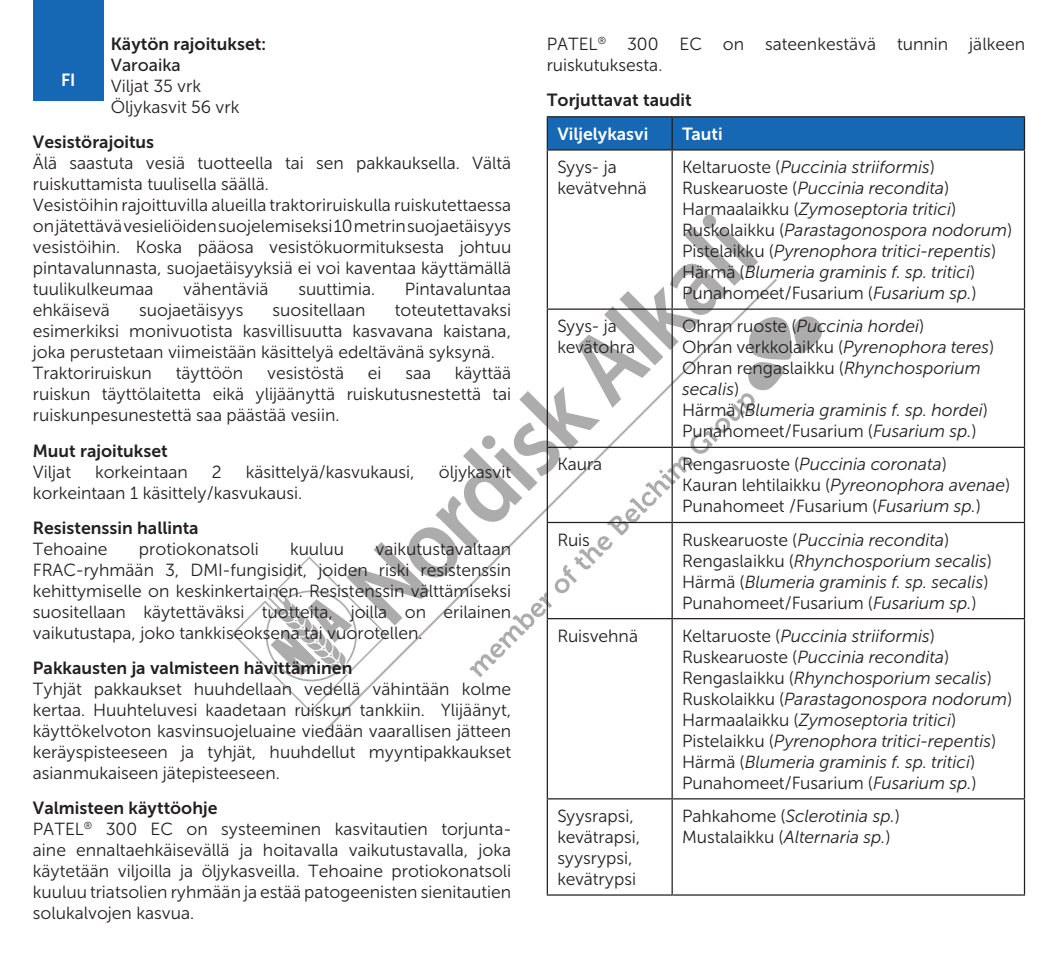
<style>
.page{position:relative;width:1062px;height:969px;background:#fff}
.page>*{position:absolute;margin:0;border:0;box-sizing:border-box;transform-origin:0 0}
.t1{font:17.5px/21px "Museo Sans Cyrl 300";color:#231f20}
.t2{font:italic 17.5px/21px "Museo Sans Cyrl 300";color:#231f20}
.t3{font:17.5px "Museo Sans Cyrl 700";color:#231f20}
.t4{font:17.5px "Museo Sans Cyrl 700";color:#fff}
.t5{font:17.5px "Museo Sans Cyrl 500";color:#231f20}
.s1{font-style:normal}
.s2{font-style:italic}
</style>
<div class="page">
<div style="left:548px;top:117px;width:476px;height:32px;background:#1768b4"></div>
<hr style="left:547px;top:116px;width:125px;height:1px;background:#231f20">
<hr style="left:547px;top:117px;width:1px;height:32px;background:#231f20">
<hr style="left:672px;top:116px;width:353px;height:1px;background:#231f20">
<hr style="left:671px;top:117px;width:2px;height:32px;background:#231f20">
<hr style="left:1024px;top:117px;width:1px;height:32px;background:#231f20">
<hr style="left:547px;top:149px;width:125px;height:2px;background:#231f20">
<hr style="left:547px;top:151px;width:1px;height:157px;background:#231f20">
<hr style="left:672px;top:149px;width:353px;height:2px;background:#231f20">
<hr style="left:671px;top:151px;width:2px;height:157px;background:#231f20">
<hr style="left:1024px;top:151px;width:1px;height:157px;background:#231f20">
<hr style="left:672px;top:308px;width:353px;height:2px;background:#231f20">
<hr style="left:1024px;top:310px;width:1px;height:137px;background:#231f20">
<hr style="left:672px;top:447px;width:353px;height:1px;background:#231f20">
<hr style="left:1024px;top:448px;width:1px;height:74px;background:#231f20">
<hr style="left:672px;top:522px;width:353px;height:1px;background:#231f20">
<hr style="left:1024px;top:523px;width:1px;height:95px;background:#231f20">
<hr style="left:547px;top:619px;width:1px;height:179px;background:#231f20">
<hr style="left:672px;top:618px;width:353px;height:1px;background:#231f20">
<hr style="left:671px;top:619px;width:2px;height:179px;background:#231f20">
<hr style="left:1024px;top:619px;width:1px;height:179px;background:#231f20">
<hr style="left:547px;top:798px;width:125px;height:1px;background:#231f20">
<hr style="left:547px;top:799px;width:1px;height:95px;background:#231f20">
<hr style="left:672px;top:798px;width:353px;height:1px;background:#231f20">
<hr style="left:671px;top:799px;width:2px;height:95px;background:#231f20">
<hr style="left:1024px;top:799px;width:1px;height:95px;background:#231f20">
<hr style="left:547px;top:894px;width:125px;height:1px;background:#231f20">
<hr style="left:672px;top:894px;width:353px;height:1px;background:#231f20">
<div style="left:33px;top:0;width:71px;height:101px;background:#1768b4"></div>
<svg style="left:232px;top:212px;width:599px;height:500px"></svg>
<p class="t3" style="left:111px;top:34px;width:157px">Käytön rajoitukset:</p>
<p class="t5" style="left:111px;top:55px;width:71px">Varoaika</p>
<p class="t1" style="left:111px;top:76px;width:130px">Viljat 35 vrk<br>Öljykasvit 56 vrk</p>
<p class="t3" style="left:33px;top:132px;width:123px">Vesistörajoitus</p>
<p class="t1" style="left:33px;top:153px;width:480px">Älä saastuta vesiä tuotteella tai sen pakkauksella. Vältä ruiskuttamista tuulisella säällä.<br>Vesistöihin rajoittuvilla alueilla traktoriruiskulla ruiskutettaessa on jätettävä vesieliöiden suojelemiseksi 10 metrin suojaetäisyys vesistöihin. Koska pääosa vesistökuormituksesta johtuu pintavalunnasta, suojaetäisyyksiä ei voi kaventaa käyttämällä tuulikulkeumaa</p>
<p class="t4" style="left:61px;top:71px;width:16px">FI</p>
<p class="t1" style="left:183px;top:279px;width:87px">vähentäviä</p>
<p class="t1" style="left:298px;top:279px;width:78px">suuttimia.</p>
<p class="t1" style="left:405px;top:279px;width:108px">Pintavaluntaa</p>
<p class="t1" style="left:33px;top:300px;width:79px">ehkäisevä</p>
<p class="t1" style="left:139px;top:300px;width:106px">suojaetäisyys</p>
<p class="t1" style="left:273px;top:300px;width:95px">suositellaan</p>
<p class="t1" style="left:33px;top:300px;width:480px;text-indent:362px">toteutettavaksi esimerkiksi monivuotista kasvillisuutta kasvavana kaistana, joka perustetaan viimeistään käsittelyä edeltävänä syksynä.<br>Traktoriruiskun</p>
<p class="t1" style="left:33px;top:363px;width:480px;text-align:justify;text-indent:422px">käyttää ruiskun täyttölaitetta eikä ylijäänyttä ruiskutusnestettä tai ruiskunpesunestettä saa päästää vesiin.</p>
<p class="t3" style="left:33px;top:441px;width:136px">Muut rajoitukset</p>
<p class="t1" style="left:33px;top:461px;width:40px">Viljat</p>
<p class="t1" style="left:95px;top:461px;width:94px">korkeintaan</p>
<p class="t1" style="left:212px;top:461px;width:11px">2</p>
<p class="t1" style="left:246px;top:461px;width:170px">käsittelyä/kasvukausi,</p>
<p class="t1" style="left:439px;top:461px;width:74px">öljykasvit</p>
<p class="t1" style="left:33px;top:482px;width:271px">korkeintaan 1 käsittely/kasvukausi.</p>
<p class="t3" style="left:33px;top:518px;width:167px">Resistenssin hallinta</p>
<p class="t1" style="left:33px;top:538px;width:76px">Tehoaine</p>
<p class="t1" style="left:139px;top:538px;width:121px">protiokonatsoli</p>
<p class="t1" style="left:290px;top:538px;width:56px">kuuluu</p>
<p class="t1" style="left:176px;top:363px;width:69px">täyttöön</p>
<p class="t1" style="left:267px;top:363px;width:78px">vesistöstä</p>
<p class="t1" style="left:368px;top:363px;width:15px">ei</p>
<p class="t1" style="left:405px;top:363px;width:27px">saa</p>
<p class="t1" style="left:33px;top:538px;width:480px;text-align:justify;text-indent:343px">vaikutustavaltaan FRAC-ryhmään 3, DMI-fungisidit, joiden riski resistenssin kehittymiselle on keskinkertainen. Resistenssin välttämiseksi suositellaan käytettäväksi tuotteita, joilla on erilainen vaikutustapa, joko tankkiseoksena tai vuorotellen.</p>
<p class="t3" style="left:33px;top:658px;width:321px">Pakkausten ja valmisteen hävittäminen</p>
<p class="t1" style="left:33px;top:678px;width:480px;text-align:justify">Tyhjät pakkaukset huuhdellaan vedellä vähintään kolme kertaa. Huuhteluvesi kaadetaan ruiskun tankkiin. Ylijäänyt, käyttökelvoton kasvinsuojeluaine viedään vaarallisen jätteen keräyspisteeseen ja tyhjät, huuhdellut myyntipakkaukset asianmukaiseen jätepisteeseen.</p>
<p class="t3" style="left:33px;top:798px;width:186px">Valmisteen käyttöohje</p>
<p class="t1" style="left:33px;top:818px;width:480px;text-align:justify">PATEL<sup>®</sup> 300 EC on systeeminen kasvitautien torjunta&shy;aine ennaltaehkäisevällä ja hoitavalla vaikutustavalla, joka käytetään viljoilla ja öljykasveilla. Tehoaine protiokonatsoli kuuluu triatsolien ryhmään ja estää patogeenisten sienitautien solukalvojen kasvua.</p>
<p class="t1" style="left:547px;top:34px;width:480px">PATEL<sup>®</sup> 300 EC on sateenkestävä tunnin jälkeen ruiskutuksesta.</p>
<p class="t3" style="left:547px;top:90px;width:146px">Torjuttavat taudit</p>
<p class="t4" style="left:557px;top:124px;width:92px">Viljelykasvi</p>
<p class="t4" style="left:682px;top:124px;width:42px">Tauti</p>
<p class="t1" style="left:557px;top:157px;width:91px">Syys- ja kevätvehnä</p>
<p class="t2" style="left:682px;top:157px;width:331px"><span class="s1">Keltaruoste (</span>Puccinia striiformis<span class="s1">)<br>Ruskearuoste (</span>Puccinia recondita<span class="s1">)<br>Harmaalaikku (</span>Zymoseptoria tritici<span class="s1">)<br>Ruskolaikku (</span>Parastagonospora nodorum<span class="s1">)<br>Pistelaikku (</span>Pyrenophora tritici-repentis<span class="s1">)<br>Härmä (</span>Blumeria graminis f. sp. tritici<span class="s1">)<br>Punahomeet/Fusarium (</span>Fusarium sp.<span class="s1">)</span></p>
<p class="t1" style="left:557px;top:316px;width:79px">Syys- ja kevätohra</p>
<p class="t2" style="left:682px;top:316px;width:313px"><span class="s1">Ohran ruoste (</span>Puccinia hordei<span class="s1">)<br>Ohran verkkolaikku (</span>Pyrenophora teres<span class="s1">)<br>Ohran rengaslaikku (</span>Rhynchosporium secalis<span class="s1">)<br>Härmä (</span>Blumeria graminis f. sp. hordei<span class="s1">)<br>Punahomeet/Fusarium (</span>Fusarium sp.<span class="s1">)</span></p>
<p class="t1" style="left:557px;top:454px;width:46px">Kaura</p>
<p class="t1" style="left:682px;top:454px;width:329px">Rengasruoste (<span class="s2">Puccinia coronata</span>)<br>Kauran lehtilaikku (<span class="s2">Pyreonophora avenae</span>)<br>Punahomeet /Fusarium (<span class="s2">Fusarium sp.</span>)</p>
<p class="t1" style="left:557px;top:529px;width:34px">Ruis</p>
<p class="t2" style="left:682px;top:529px;width:311px"><span class="s1">Ruskearuoste (</span>Puccinia recondita<span class="s1">)<br>Rengaslaikku (</span>Rhynchosporium secalis<span class="s1">)<br>Härmä (</span>Blumeria graminis f. sp. secalis<span class="s1">)<br>Punahomeet/Fusarium (</span>Fusarium sp.<span class="s1">)</span></p>
<p class="t1" style="left:557px;top:625px;width:82px">Ruisvehnä</p>
<p class="t2" style="left:682px;top:625px;width:331px"><span class="s1">Keltaruoste (</span>Puccinia striiformis<span class="s1">)<br>Ruskearuoste (</span>Puccinia recondita<span class="s1">)<br>Rengaslaikku (</span>Rhynchosporium secalis<span class="s1">)<br>Ruskolaikku (</span>Parastagonospora nodorum<span class="s1">)<br>Harmaalaikku (</span>Zymoseptoria tritici<span class="s1">)<br>Pistelaikku (</span>Pyrenophora tritici-repentis<span class="s1">)<br>Härmä (</span>Blumeria graminis f. sp. tritici<span class="s1">)<br>Punahomeet/Fusarium (</span>Fusarium sp.<span class="s1">)</span></p>
<p class="t1" style="left:557px;top:805px;width:85px">Syysrapsi, kevätrapsi, syysrypsi, kevätrypsi</p>
<p class="t2" style="left:682px;top:805px;width:219px"><span class="s1">Pahkahome (</span>Sclerotinia sp.<span class="s1">)<br>Mustalaikku (</span>Alternaria sp.<span class="s1">)</span></p>
</div>
